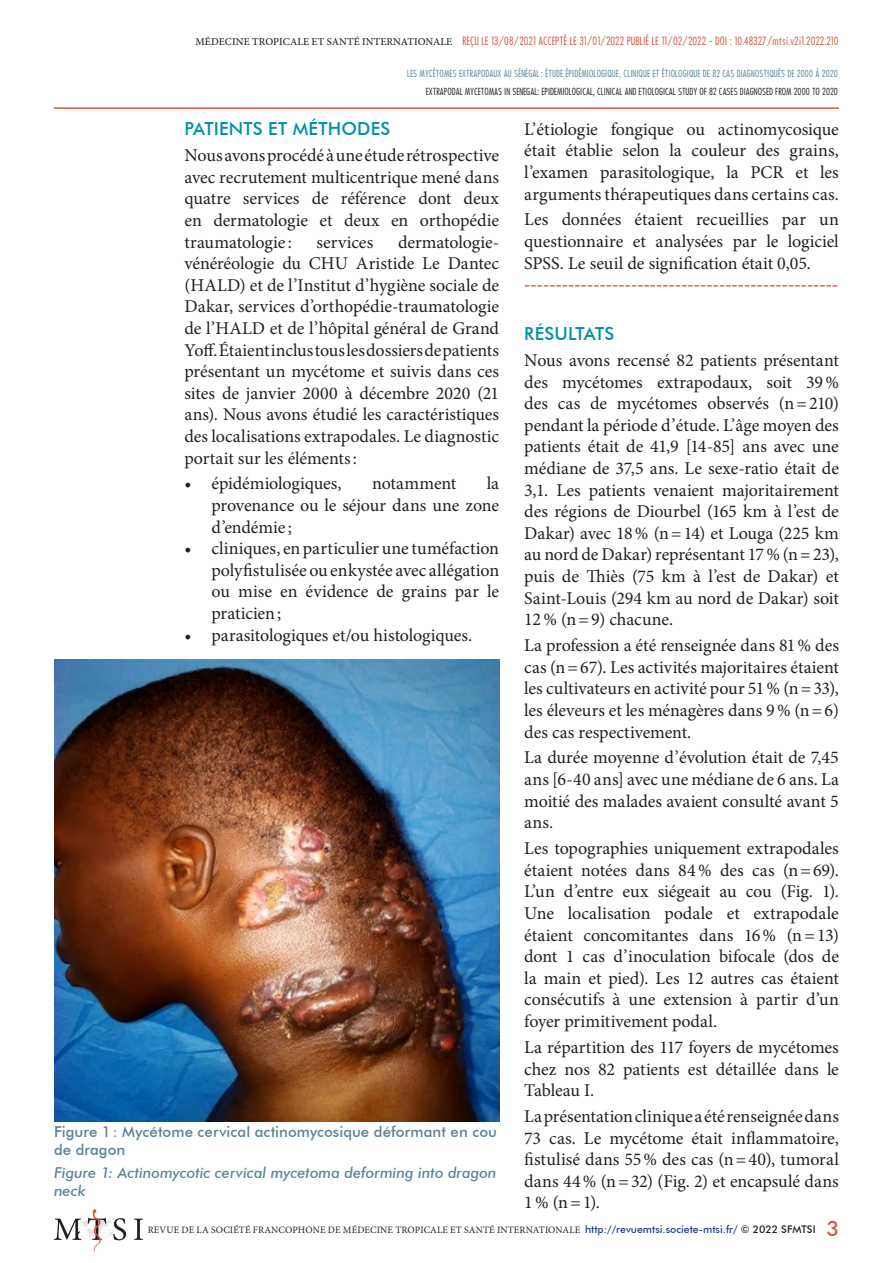
<style>
.page{position:relative;width:893px;height:1263px;background:#fff}
.page>*{position:absolute;margin:0;border:0;box-sizing:border-box;transform-origin:0 0}
.t1{font:500 21px "Futura BT";color:#d35743}
.t2{font:18px/21.6px "Minion Pro";letter-spacing:-.005em;color:#231f20;text-align:justify}
.t3{font:18px "Times New Roman";color:#d35743}
.t4{font:500 18px "Futura BT";letter-spacing:.01em;color:#0090ab}
.t5{font:500 15px/18.3px "Futura BT";letter-spacing:.005em;color:#5a8496}
.t6{font:italic 500 15px/18.3px "Futura BT";color:#5a8496}
.t7{font:500 10.5px "Futura Cond";color:#d35743}
.t8{font:9.75px "Minion Pro";letter-spacing:.01em;color:#231f20}
.t9{font:500 9px "Futura Cond";letter-spacing:.01em;color:#5a8496}
.t10{font:500 9px "Futura Cond";color:#231f20}
.s1{font-family:"Minion Pro";color:#231f20}
.s2{font-family:"Futura BT";font-weight:500;font-size:10.5px;color:#253f8e}
.s3{font-family:"Futura BT";font-weight:500;font-size:10.5px}
</style>
<div class="page">
<hr style="left:54px;top:107px;width:785px;height:2px;background:#d35743">
<svg style="left:134px;top:1218px;width:9px;height:22px"></svg>
<svg style="left:54px;top:1209px;width:72px;height:43px"></svg>
<img style="left:54px;top:659px;width:445px;height:462px">
<p class="t7" style="left:195px;top:34px;width:644px"><span class="s1">MÉDECINE TROPICALE ET SANTÉ INTERNATIONALE</span> REÇU LE 13/08/2021 ACCEPTÉ LE 31/01/2022 PUBLIÉ LE 11/02/2022 - DOI : 10.48327/mtsi.v2i1.2022.210</p>
<p class="t9" style="left:407px;top:68px;width:432px">LES MYCÉTOMES EXTRAPODAUX AU SÉNÉGAL: ÉTUDE ÉPIDÉMIOLOGIQUE, CLINIQUE ET ÉTIOLOGIQUE DE 82 CAS DIAGNOSTIQUÉS DE 2000 À 2020</p>
<p class="t10" style="left:426px;top:86px;width:414px">EXTRAPODAL MYCETOMAS IN SENEGAL: EPIDEMIOLOGICAL, CLINICAL AND ETIOLOGICAL STUDY OF 82 CASES DIAGNOSED FROM 2000 TO 2020</p>
<p class="t4" style="left:185px;top:118px;width:207px">PATIENTS ET MÉTHODES</p>
<p class="t2" style="left:185px;top:145px;width:316px">Nous avons procédé à une étude rétrospective avec recrutement multicentrique mené dans quatre services de référence dont deux en dermatologie et deux en orthopédie traumatologie :</p>
<p class="t2" style="left:185px;top:231px;width:316px;text-indent:214px">dermatologie&shy;vénéréologie du CHU Aristide Le Dantec (HALD) et de l’Institut d’hygiène sociale de Dakar, services d’orthopédie-traumatologie de l’HALD et de l’hôpital général de Grand Yoff. Étaient inclus tous les dossiers de patients présentant un mycétome et suivis dans ces sites de janvier 2000 à décembre 2020 (21 ans). Nous avons étudié les caractéristiques des localisations extrapodales. Le diagnostic portait sur les éléments:</p>
<p class="t2" style="left:185px;top:473px;width:159px">• épidémiologiques,</p>
<p class="t2" style="left:372px;top:473px;width:86px">notamment</p>
<p class="t2" style="left:317px;top:231px;width:58px">services</p>
<p class="t2" style="left:212px;top:473px;width:289px;text-indent:275px">la provenance ou le séjour dans une zone d’endémie ;</p>
<p class="t2" style="left:212px;top:538px;width:289px;text-indent:-27px">• cliniques, en particulier une tuméfaction polyfistulisée ou enkystée avec allégation ou mise en évidence de grains par le praticien;</p>
<p class="t2" style="left:185px;top:624px;width:289px">• parasitologiques et/ou histologiques.</p>
<p class="t5" style="left:54px;top:1122px;width:444px">Figure 1: Mycétome cervical actinomycosique déformant en cou de dragon</p>
<p class="t6" style="left:54px;top:1163px;width:444px">Figure 1: Actinomycotic cervical mycetoma deforming into dragon neck</p>
<p class="t2" style="left:524px;top:118px;width:316px">L’étiologie fongique ou actinomycosique était établie selon la couleur des grains, l’examen parasitologique, la PCR et les arguments thérapeutiques dans certains cas.</p>
<p class="t2" style="left:524px;top:209px;width:316px">Les données étaient recueillies par un questionnaire et analysées par le logiciel SPSS. Le seuil de signification était 0,05.</p>
<p class="t3" style="left:524px;top:271px;width:315px">--------------------------------------------------</p>
<p class="t4" style="left:524px;top:323px;width:92px">RÉSULTATS</p>
<p class="t2" style="left:524px;top:350px;width:316px">Nous avons recensé 82 patients présentant des mycétomes extrapodaux, soit 39% des cas de mycétomes observés (n=210) pendant la période d’étude. L’âge moyen des patients était de 41,9 [14-85] ans avec une médiane de 37,5 ans. Le sexe-ratio était de 3,1. Les patients venaient majoritairement des régions de Diourbel (165 km à l’est de Dakar) avec 18% (n=14) et Louga (225 km au nord de Dakar) représentant 17% (n=23), puis de Thiès (75 km à l’est de Dakar) et Saint-Louis (294 km au nord de Dakar) soit 12% (n=9) chacune.</p>
<p class="t2" style="left:524px;top:635px;width:316px">La profession a été renseignée dans 81% des cas (n=67). Les activités majoritaires étaient les cultivateurs en activité pour 51% (n=33), les éleveurs et les ménagères dans 9% (n=6) des cas respectivement.</p>
<p class="t2" style="left:524px;top:747px;width:316px">La durée moyenne d’évolution était de 7,45 ans [6-40 ans] avec une médiane de 6 ans. La moitié des malades avaient consulté avant 5 ans.</p>
<p class="t2" style="left:524px;top:838px;width:316px">Les topographies uniquement extrapodales étaient notées dans 84% des cas (n=69).<br>L’un d’entre eux siégeait au cou (Fig. 1).<br>Une localisation podale et extrapodale étaient concomitantes dans 16% (n=13) dont 1 cas d’inoculation bifocale (dos de la main et pied). Les 12 autres cas étaient consécutifs à une extension à partir d’un foyer primitivement podal.</p>
<p class="t2" style="left:524px;top:1036px;width:316px">La répartition des 117 foyers de mycétomes chez nos 82 patients est détaillée dans le Tableau I.</p>
<p class="t2" style="left:524px;top:1105px;width:316px">La présentation clinique a été renseignée dans 73 cas. Le mycétome était inflammatoire, fistulisé dans 55% des cas (n=40), tumoral dans 44% (n=32) (Fig. 2) et encapsulé dans 1% (n=1).</p>
<p class="t8" style="left:148px;top:1223px;width:669px">REVUE DE LA SOCIÉTÉ FRANCOPHONE DE MÉDECINE TROPICALE ET SANTÉ INTERNATIONALE <span class="s2">http://revuemtsi.societe-mtsi.fr/</span> <span class="s3">© 2022 SFMTSI</span></p>
<p class="t1" style="left:827px;top:1215px;width:14px">3</p>
</div>
